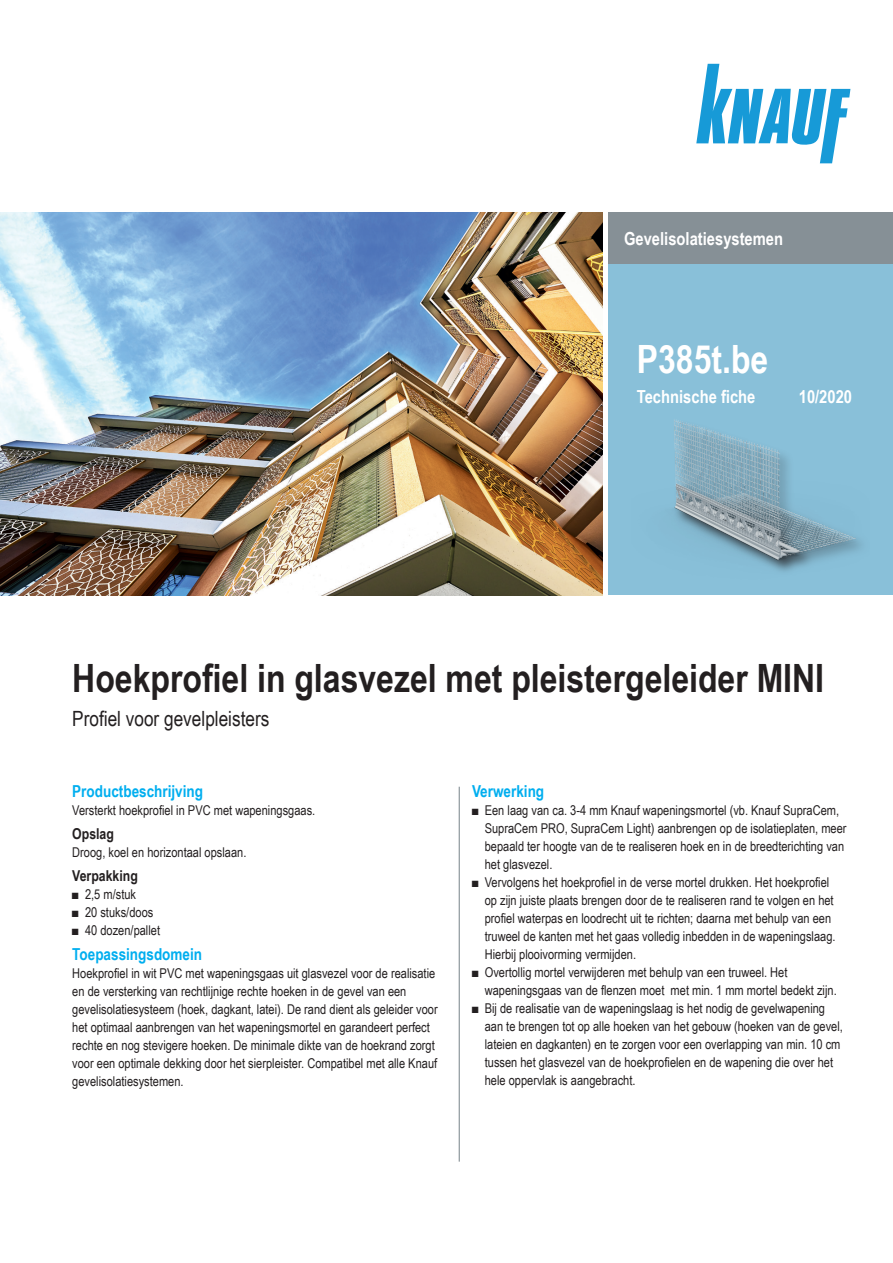
<style>
.page{position:relative;width:893px;height:1263px;background:#fff}
.page>*{position:absolute;margin:0;border:0;box-sizing:border-box;transform-origin:0 0}
.t1{font:700 39px "Arial Narrow";color:#231f20}
.t2{font:700 39px "Arial Narrow";color:#fff}
.t3{font:21px "Arial Narrow";color:#231f20}
.t4{font:700 18px "Arial Narrow";color:#fff}
.t5{font:700 16.5px "Arial Narrow";color:#00aeef}
.t6{font:700 15px "Arial Narrow";color:#231f20}
.t7{font:13.5px/18px "Arial Narrow";color:#231f20}
</style>
<div class="page">
<div style="left:608px;top:213px;width:285px;height:382px;background:#89c0d9"></div>
<div style="left:608px;top:213px;width:285px;height:51px;background:#869096"></div>
<svg style="left:696px;top:64px;width:154px;height:99px"></svg>
<hr style="left:459px;top:787px;width:1px;height:374px;background:#869096">
<img style="left:0;top:213px;width:603px;height:382px">
<img style="left:673px;top:419px;width:189px;height:153px">
<h3 class="t4" style="left:624px;top:225px;width:161px">Gevelisolatiesystemen</h3>
<h1 class="t2" style="left:637px;top:329px;width:133px">P385t.be</h1>
<h3 class="t4" style="left:637px;top:383px;width:120px">Technische fiche</h3>
<h3 class="t4" style="left:799px;top:383px;width:55px">10/2020</h3>
<h1 class="t1" style="left:72px;top:649px;width:753px">Hoekprofiel in glasvezel met pleistergeleider MINI</h1>
<h2 class="t3" style="left:72px;top:703px;width:199px">Profiel voor gevelpleisters</h2>
<p class="t5" style="left:72px;top:779px;width:132px">Productbeschrijving</p>
<p class="t7" style="left:72px;top:801px;width:245px">Versterkt hoekprofiel in PVC met wapeningsgaas.</p>
<p class="t6" style="left:72px;top:822px;width:43px">Opslag</p>
<p class="t7" style="left:72px;top:843px;width:176px">Droog, koel en horizontaal opslaan.</p>
<p class="t6" style="left:72px;top:864px;width:67px">Verpakking</p>
<p class="t7" style="left:72px;top:884px;width:65px">■ 2,5 m/stuk</p>
<p class="t7" style="left:72px;top:902px;width:83px">■ 20 stuks/doos</p>
<p class="t7" style="left:72px;top:920px;width:89px">■ 40 dozen/pallet</p>
<p class="t5" style="left:72px;top:942px;width:131px">Toepassingsdomein</p>
<p class="t7" style="left:72px;top:964px;width:367px">Hoekprofiel in wit PVC met wapeningsgaas uit glasvezel voor de realisatie en de versterking van rechtlijnige rechte hoeken in de gevel van een gevelisolatiesysteem (hoek, dagkant, latei). De rand dient als geleider voor het optimaal aanbrengen van het wapeningsmortel en garandeert perfect rechte en nog stevigere hoeken. De minimale dikte van de hoekrand zorgt voor een optimale dekking door het sierpleister. Compatibel met alle Knauf gevelisolatiesystemen.</p>
<p class="t5" style="left:472px;top:779px;width:74px">Verwerking</p>
<p class="t7" style="left:485px;top:801px;width:363px;text-indent:-13px">■ Een laag van ca. 3-4 mm Knauf wapeningsmortel (vb. Knauf SupraCem, SupraCem PRO, SupraCem Light) aanbrengen op de isolatieplaten, meer bepaald ter hoogte van de te realiseren hoek en in de breedterichting van het glasvezel.</p>
<p class="t7" style="left:485px;top:873px;width:352px;text-indent:-13px">■ Vervolgens het hoekprofiel in de verse mortel drukken. Het hoekprofiel op zijn juiste plaats brengen door de te realiseren rand te volgen en het profiel waterpas en loodrecht uit te richten; daarna met behulp van een truweel de kanten met het gaas volledig inbedden in de wapeningslaag.<br>Hierbij plooivorming vermijden.</p>
<p class="t7" style="left:485px;top:963px;width:353px;text-indent:-13px">■ Overtollig mortel verwijderen met behulp van een truweel. Het wapeningsgaas van de flenzen moet met min. 1 mm mortel bedekt zijn.</p>
<p class="t7" style="left:485px;top:999px;width:360px;text-indent:-13px">■ Bij de realisatie van de wapeningslaag is het nodig de gevelwapening aan te brengen tot op alle hoeken van het gebouw (hoeken van de gevel, lateien en dagkanten) en te zorgen voor een overlapping van min. 10 cm tussen het glasvezel van de hoekprofielen en de wapening die over het hele oppervlak is aangebracht.</p>
</div>
